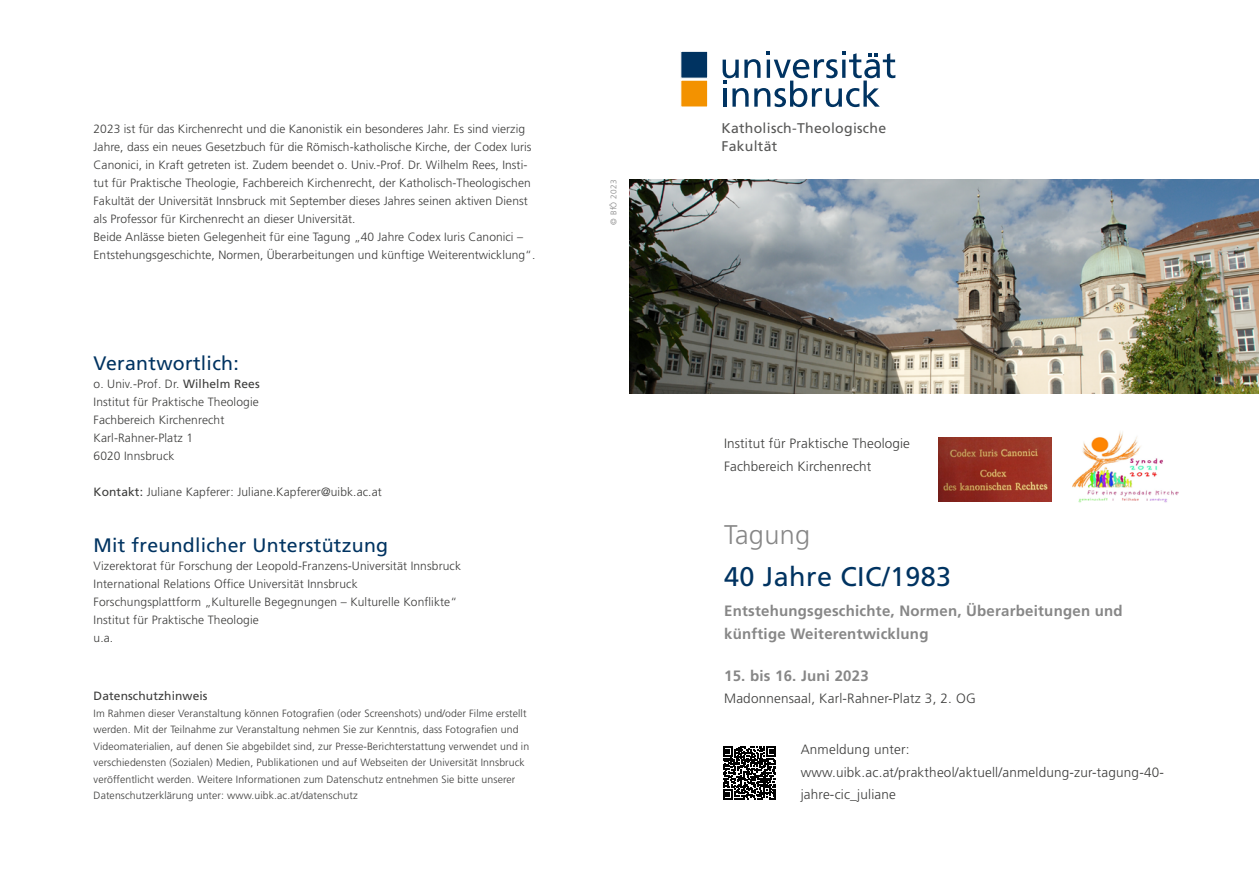
<style>
.page{position:relative;width:1259px;height:893px;background:#fff}
.page>*{position:absolute;margin:0;border:0;box-sizing:border-box;transform-origin:0 0}
.t1{font:27px "Frutiger LT Pro";letter-spacing:.015em;color:#003361}
.t2{font:300 27px "Frutiger LT Pro";letter-spacing:.015em;color:#878787}
.t3{font:19.5px "Frutiger LT Pro";letter-spacing:.015em;color:#003361}
.t4{font:700 15px/22.5px "Frutiger LT Pro";letter-spacing:.015em;color:#878787}
.t5{font:14.1px/18.3px "Frutiger LT Pro";letter-spacing:.02em;color:#575756}
.t6{font:300 13.5px/22.5px "Frutiger LT Pro";letter-spacing:.015em;color:#3c3c3b}
.t7{font:300 12px/18px "Frutiger LT Pro";letter-spacing:.005em;color:#3c3c3b}
.t8{font:12px "Frutiger LT Pro";letter-spacing:.01em;color:#3c3c3b}
.t9{font:300 10.5px/16.5px "Frutiger LT Pro";letter-spacing:.01em;color:#3c3c3b}
.t10{font:300 8.25px "Frutiger LT Pro";letter-spacing:.03em;color:#878787}
.s1{font-weight:400}
</style>
<div class="page">
<svg style="left:680px;top:51px;width:28px;height:56px;background:#8d7a4f"></svg>
<svg style="left:722px;top:52px;width:173px;height:55px"></svg>
<img style="left:629px;top:180px;width:630px;height:213px">
<img style="left:1072px;top:432px;width:106px;height:71px">
<img style="left:938px;top:437px;width:113px;height:65px">
<svg style="left:723px;top:746px;width:53px;height:54px"></svg>
<p class="t7" style="left:94px;top:120px;width:443px">2023 ist für das Kirchenrecht und die Kanonistik ein besonderes Jahr. Es sind vierzig Jahre, dass ein neues Gesetzbuch für die Römisch-katholische Kirche, der Codex Iuris Canonici, in Kraft getreten ist. Zudem beendet o. Univ.-Prof. Dr. Wilhelm Rees, Insti&shy;tut für Praktische Theologie, Fachbereich Kirchenrecht, der Katholisch-Theologischen Fakultät der Universität Innsbruck mit September dieses Jahres seinen aktiven Dienst als Professor für Kirchenrecht an dieser Universität.<br>Beide Anlässe bieten Gelegenheit für eine Tagung „40 Jahre Codex Iuris Canonici – Entstehungsgeschichte, Normen, Überarbeitungen und künftige Weiterentwicklung“.</p>
<h2 class="t3" style="left:94px;top:352px;width:147px">Verantwortlich:</h2>
<p class="t7" style="left:94px;top:375px;width:168px">o. Univ.-Prof. Dr. <span class="s1">Wilhelm Rees<br></span>Institut für Praktische Theologie<br>Fachbereich Kirchenrecht<br>Karl-Rahner-Platz 1<br>6020 Innsbruck</p>
<p class="t7" style="left:94px;top:483px;width:290px"><span class="s1">Kontakt:</span> Juliane Kapferer: Juliane.Kapferer@uibk.ac.at</p>
<h2 class="t3" style="left:94px;top:534px;width:296px">Mit freundlicher Unterstützung</h2>
<p class="t7" style="left:94px;top:557px;width:369px">Vizerektorat für Forschung der Leopold-Franzens-Universität Innsbruck International Relations Office Universität Innsbruck Forschungsplattform „Kulturelle Begegnungen – Kulturelle Konflikte“ Institut für Praktische Theologie<br>u.a.</p>
<p class="t8" style="left:94px;top:689px;width:116px">Datenschutzhinweis</p>
<p class="t9" style="left:94px;top:705px;width:437px">Im Rahmen dieser Veranstaltung können Fotografien (oder Screenshots) und/oder Filme erstellt werden. Mit der Teilnahme zur Veranstaltung nehmen Sie zur Kenntnis, dass Fotografien und Videomaterialien, auf denen Sie abgebildet sind, zur Presse-Berichterstattung verwendet und in verschiedensten (Sozialen) Medien, Publikationen und auf Webseiten der Universität Innsbruck veröffentlicht werden. Weitere Informationen zum Datenschutz entnehmen Sie bitte unserer Datenschutzerklärung unter: www.uibk.ac.at/datenschutz</p>
<p class="t10" style="left:609px;top:225px;width:47px;rotate:-90deg">© BfÖ 2023</p>
<p class="t5" style="left:721px;top:119px;width:166px">Katholisch-Theologische<br>Fakultät</p>
<p class="t6" style="left:724px;top:433px;width:187px">Institut für Praktische Theologie<br>Fachbereich Kirchenrecht</p>
<h1 class="t2" style="left:724px;top:519px;width:88px">Tagung</h1>
<h1 class="t1" style="left:724px;top:561px;width:229px">40 Jahre CIC/1983</h1>
<p class="t4" style="left:724px;top:600px;width:400px">Entstehungsgeschichte, Normen, Überarbeitungen und künftige Weiterentwicklung</p>
<p class="t4" style="left:724px;top:664px;width:146px">15. bis 16. Juni 2023</p>
<p class="t6" style="left:724px;top:688px;width:253px">Madonnensaal, Karl-Rahner-Platz 3, 2. OG</p>
<p class="t6" style="left:800px;top:739px;width:365px">Anmeldung unter: www.uibk.ac.at/praktheol/aktuell/anmeldung-zur-tagung-40- jahre-cic_juliane</p>
</div>
